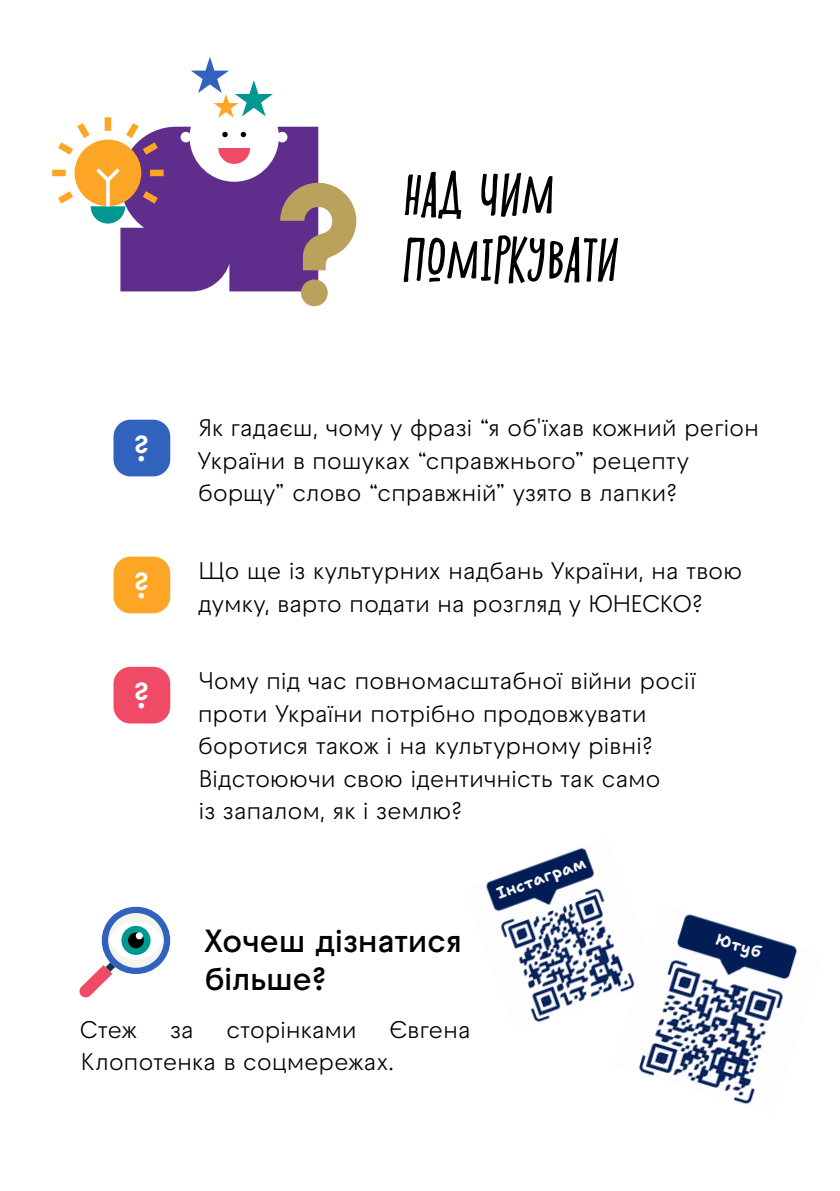
<style>
.page{position:relative;width:840px;height:1191px;background:#fff}
.page>*{position:absolute;margin:0;border:0;box-sizing:border-box;transform-origin:0 0}
.t1{font:italic 52px/65px "Shnobel";letter-spacing:-.025em;color:#000}
.t2{font:600 36px "Raptor V3 Premium";color:#fff}
.t3{font:600 32px/38.4px "Raptor V3 Premium";letter-spacing:-.015em;color:#000}
.t4{font:24px/32.4px "Raptor V3 Premium";letter-spacing:-.015em;color:#000}
.t5{font:700 16px "Shantell Sans";color:#f4f4ef}
</style>
<div class="page">
<div style="left:113px;top:556px;width:57px;height:57px;background:#fda625;border-radius:17px"></div>
<div style="left:113px;top:667px;width:57px;height:56px;background:#ef4b67;border-radius:17px"></div>
<svg style="left:52px;top:57px;width:304px;height:249px"></svg>
<div style="left:113px;top:420px;width:57px;height:56px;background:#3162be;border-radius:17px"></div>
<svg style="left:79px;top:906px;width:92px;height:92px"></svg>
<img style="left:486px;top:848px;width:126px;height:175px">
<img style="left:612px;top:914px;width:185px;height:190px">
<h1 class="t1" style="left:403px;top:162px;width:217px">НАД ЧИМ<br>ПОМІРКУВАТИ</h1>
<h2 class="t2" style="left:133px;top:422px;width:19px">?</h2>
<h2 class="t2" style="left:133px;top:559px;width:19px">?</h2>
<h2 class="t2" style="left:133px;top:669px;width:19px">?</h2>
<p class="t4" style="left:197px;top:412px;width:562px">Як гадаєш, чому у фразі “я об'їхав кожний регіон<br>України в пошуках “справжнього” рецепту борщу” слово “справжній” узято в лапки?</p>
<p class="t4" style="left:198px;top:554px;width:545px">Що ще із культурних надбань України, на твою думку, варто подати на розгляд у ЮНЕСКО?</p>
<p class="t4" style="left:197px;top:664px;width:499px">Чому під час повномасштабної війни росії проти України потрібно продовжувати боротися також і на культурному рівні?<br>Відстоюючи свою ідентичність так само<br>із запалом, як і землю?</p>
<h3 class="t3" style="left:204px;top:920px;width:259px">Хочеш дізнатися більше?</h3>
<p class="t5" style="left:494px;top:885px;width:95px;rotate:-20deg">Інстаграм</p>
<p class="t5" style="left:719px;top:930px;width:48px;rotate:17deg">Ютуб</p>
<p class="t4" style="left:80px;top:1013px;width:59px">Стеж</p>
<p class="t4" style="left:169px;top:1013px;width:26px">за</p>
<p class="t4" style="left:226px;top:1013px;width:132px">сторінками</p>
<p class="t4" style="left:81px;top:1014px;width:391px;line-height:31.2px;text-indent:308px">Євгена<br>Клопотенка в соцмережах.</p>
</div>
